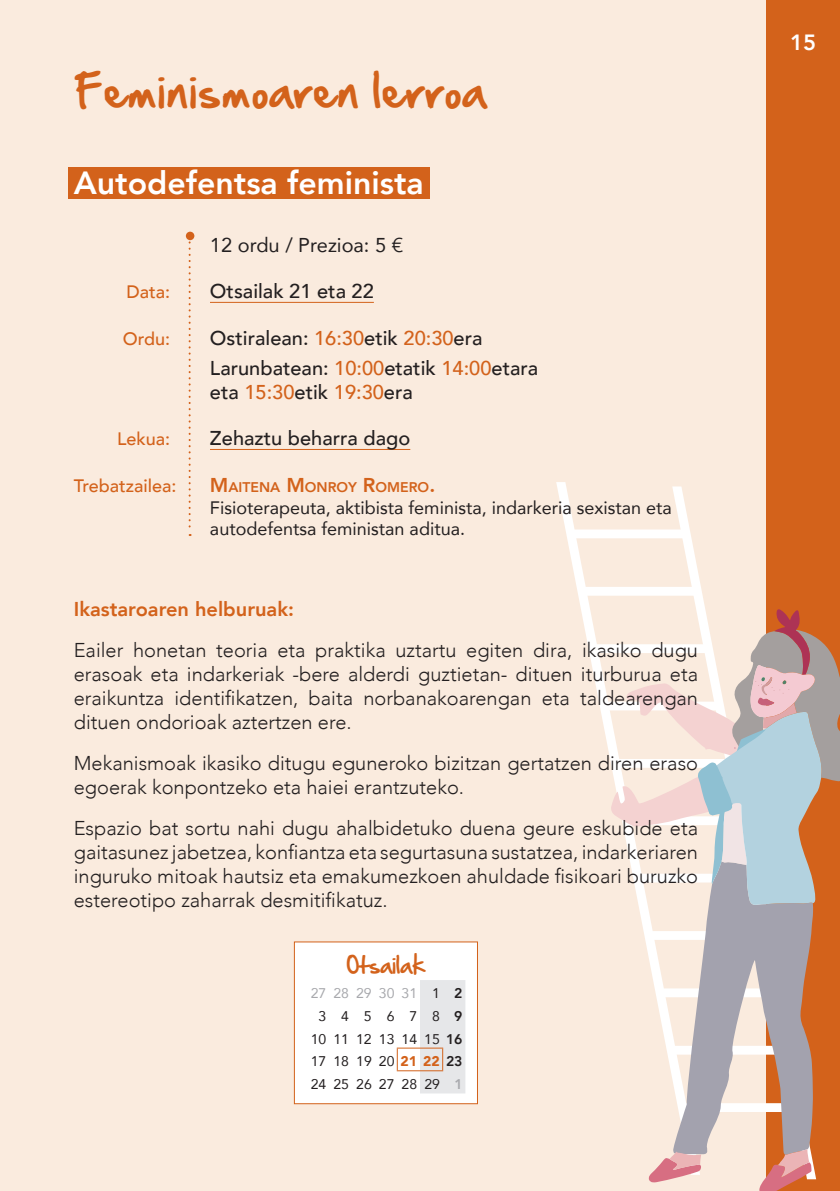
<style>
.page{position:relative;width:840px;height:1191px;background:#fff}
.page>*{position:absolute;margin:0;border:0;box-sizing:border-box;transform-origin:0 0}
.t1{font:40px "Hand Of Sean";letter-spacing:.02em;color:#d3621b}
.t2{font:800 32px "Avenir";color:#fff}
.t3{font:800 22px "Avenir";color:#fff}
.t4{font:300 20px/24px "Avenir";color:#231f20;text-align:justify}
.t5{font:500 20px/29.6px "Avenir";color:#231f20}
.t6{font:800 20px "Avenir";color:#d3621b}
.t7{font:20px "Avenir";color:#231f20}
.t8{font:20px "Hand Of Sean";color:#d3621b}
.t9{font:18px/21.6px "Avenir";color:#231f20}
.t10{font:500 18px "Avenir";color:#d3621b}
.t11{font:14px/22.6px "Avenir";color:#231f20;text-align:center}
.t12{font:800 14px "Avenir";color:#d3621b}
.s1{color:#d3621b}
.s2{font-size:20px}
.s3{color:#a8a9ad}
.s4{font-weight:800}
.s5{font-weight:900;color:#d3621b}
.s6{font-weight:800;color:#a8a9ad}
</style>
<div class="page">
<div style="left:0;top:0;width:839px;height:1191px;background:#faebde"></div>
<div style="left:765px;top:0;width:74px;height:1191px;background:#d3621b"></div>
<svg style="left:188px;top:240px;width:2px;height:296px"></svg>
<div style="left:186px;top:232px;width:8px;height:8px;background:#d3621b;border-radius:50%"></div>
<div style="left:294px;top:941px;width:183px;height:163px;background:#fff;border:1px solid #d3621b"></div>
<svg style="left:396px;top:980px;width:69px;height:113px"></svg>
<svg style="left:556px;top:482px;width:143px;height:594px"></svg>
<svg style="left:567px;top:529px;width:118px;height:9px"></svg>
<svg style="left:578px;top:587px;width:118px;height:8px"></svg>
<svg style="left:645px;top:931px;width:27px;height:9px"></svg>
<svg style="left:656px;top:988px;width:16px;height:9px"></svg>
<svg style="left:667px;top:1045px;width:5px;height:9px"></svg>
<svg style="left:672px;top:905px;width:140px;height:249px;fill:#a3a2ae"></svg>
<svg style="left:758px;top:1149px;width:53px;height:42px"></svg>
<svg style="left:648px;top:1151px;width:52px;height:31px"></svg>
<svg style="left:589px;top:608px;width:250px;height:297px"></svg>
<div style="left:68px;top:167px;width:361px;height:31px;background:#d3621b"></div>
<hr style="left:210px;top:302px;width:163px;height:1px;background:#d3621b">
<hr style="left:210px;top:449px;width:200px;height:1px;background:#d3621b">
<h1 class="t1" style="left:74px;top:55px;width:413px">Feminismoaren lerroa</h1>
<h2 class="t2" style="left:74px;top:158px;width:351px">Autodefentsa feminista</h2>
<p class="t7" style="left:210px;top:229px;width:195px">12 ordu / Prezioa: 5 €</p>
<p class="t10" style="left:126px;top:276px;width:45px">Data:</p>
<p class="t5" style="left:210px;top:275px;width:165px">Otsailak 21 eta 22</p>
<p class="t10" style="left:123px;top:323px;width:49px">Ordu:</p>
<p class="t5" style="left:210px;top:322px;width:329px">Ostiralean: <span class="s1">16:30</span>etik <span class="s1">20:30</span>era<br>Larunbatean: <span class="s1">10:00</span>etatik <span class="s1">14:00</span>etara</p>
<p class="t5" style="left:210px;top:376px;width:204px">eta <span class="s1">15:30</span>etik <span class="s1">19:30</span>era</p>
<p class="t10" style="left:117px;top:423px;width:55px">Lekua:</p>
<p class="t5" style="left:210px;top:422px;width:202px">Zehaztu beharra dago</p>
<p class="t10" style="left:74px;top:470px;width:104px">Trebatzailea:</p>
<p class="t12" style="left:210px;top:476px;width:227px"><span class="s2">M</span>AITENA <span class="s2">M</span> ONROY <span class="s2">R</span>OMERO<span class="s2">.</span></p>
<p class="t9" style="left:210px;top:496px;width:463px">Fisioterapeuta, aktibista feminista, indarkeria sexistan eta autodefentsa feministan aditua.</p>
<p class="t6" style="left:74px;top:593px;width:222px">Ikastaroaren helburuak:</p>
<p class="t4" style="left:74px;top:638px;width:625px">Eailer honetan teoria eta praktika uztartu egiten dira, ikasiko dugu erasoak eta indarkeriak -bere alderdi guztietan- dituen iturburua eta eraikuntza identifikatzen, baita norbanakoarengan eta taldearengan dituen ondorioak aztertzen ere.</p>
<p class="t4" style="left:74px;top:751px;width:625px">Mekanismoak ikasiko ditugu eguneroko bizitzan gertatzen diren eraso egoerak konpontzeko eta haiei erantzuteko.</p>
<p class="t4" style="left:74px;top:816px;width:625px">Espazio bat sortu nahi dugu ahalbidetuko duena geure eskubide eta gaitasunez jabetzea, konfiantza eta segurtasuna sustatzea, indarkeriaren inguruko mitoak hautsiz eta emakumezkoen ahuldade fisikoari buruzko estereotipo zaharrak desmitifikatuz.</p>
<p class="t8" style="left:346px;top:946px;width:80px">Otsailak</p>
<p class="t11" style="left:310px;top:981px;width:153px"><span class="s3">2728293031</span> 1 <span class="s4">2<br></span>345678<span class="s4">9<br></span>10 11 12 13 14 15 <span class="s4">16<br></span>17 18 19 20 <span class="s5">21 22</span> <span class="s4">23<br></span>24 25 26 27 28 29 <span class="s6">1</span></p>
<p class="t3" style="left:789px;top:26px;width:28px">15</p>
</div>
